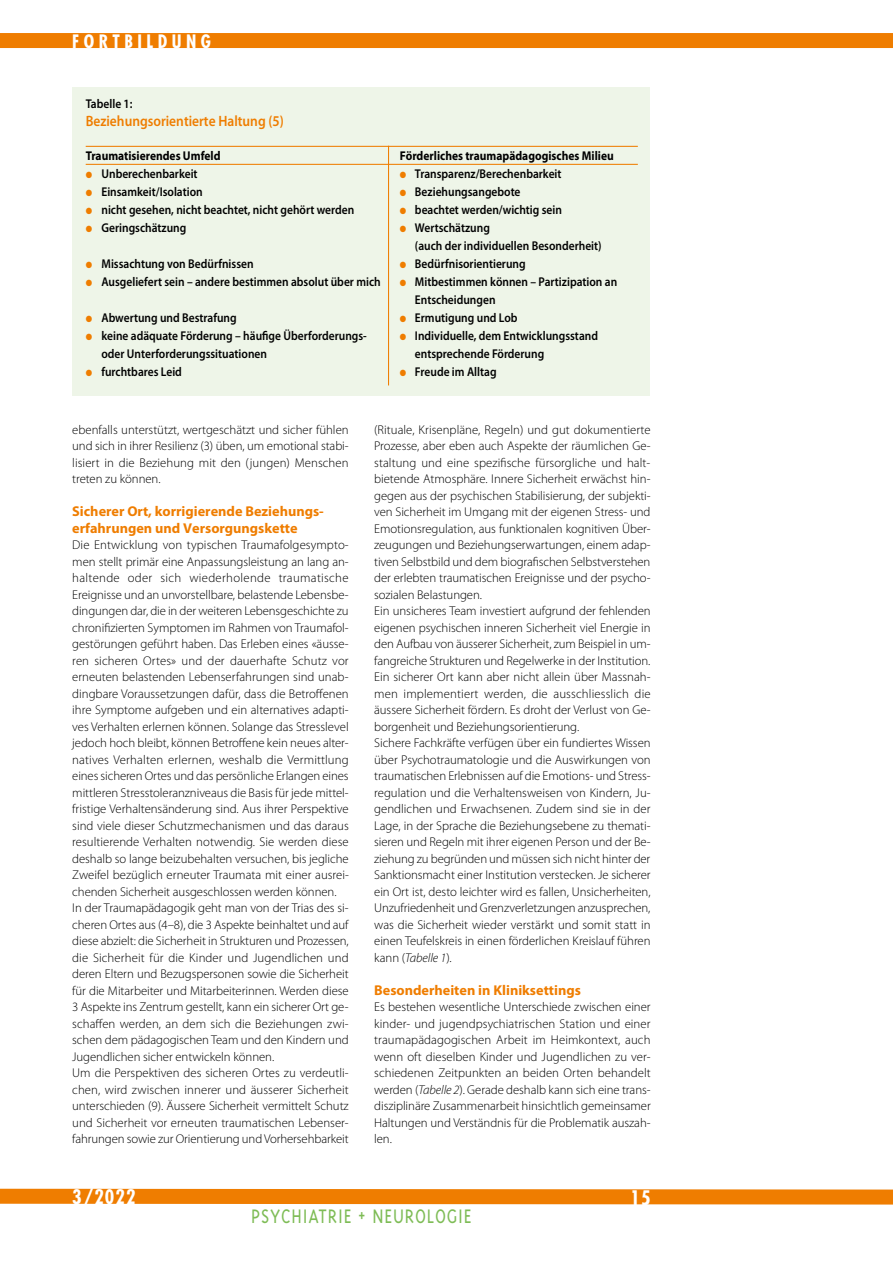
<style>
.page{position:relative;width:893px;height:1263px;background:#fff}
.page>*{position:absolute;margin:0;border:0;box-sizing:border-box;transform-origin:0 0}
.t1{font:300 22.5px "Triplex";letter-spacing:.04em;color:#7ebc56;scale:.88 1}
.t2{font:700 condensed 19.5px "Futura";letter-spacing:.05em;color:#fff}
.t3{font:700 condensed 18px "Futura";letter-spacing:.25em;color:#fff}
.t4{font:600 15px "Myriad Pro";color:#ef7d00;scale:.9 1}
.t5{font:700 14.25px/16.5px "Myriad Pro";color:#ef7d00}
.t6{font:300 12.75px/16.5px "Myriad Pro";letter-spacing:-.005em;color:#000;text-align:justify}
.t7{font:600 12.75px/18px "Myriad Pro";color:#000;scale:.9 1}
.t8{font:700 12.75px "Myriad Pro";color:#000;scale:.9 1}
.s1{color:#ef7d00}
.s2{font-style:italic}
</style>
<div class="page">
<svg style="left:0;top:1188px;width:893px;height:17px;background:#f08c1d"></svg>
<div style="left:0;top:33px;width:893px;height:15px;background:#ef7d00"></div>
<div style="left:72px;top:87px;width:578px;height:308px;background:#eef5e8"></div>
<hr style="left:86px;top:146px;width:552px;height:1px;background:#ef7d00">
<hr style="left:86px;top:164px;width:552px;height:1px;background:#ef7d00">
<hr style="left:388px;top:146px;width:1px;height:239px;background:#ef7d00">
<h3 class="t3" style="left:72px;top:30px;width:140px">FORTBILDUNG</h3>
<p class="t7" style="left:86px;top:95px;width:53px">Tabelle 1:</p>
<p class="t4" style="left:86px;top:112px;width:222px">Beziehungsorientierte Haltung (5)</p>
<p class="t8" style="left:86px;top:148px;width:151px">Traumatisierendes Umfeld</p>
<p class="t8" style="left:400px;top:148px;width:239px">Förderliches traumapädagogisches Milieu</p>
<p class="t7" style="left:86px;top:164px;width:126px"><span class="s1">●</span> Unberechenbarkeit</p>
<p class="t7" style="left:400px;top:164px;width:181px"><span class="s1">●</span> Transparenz/Berechenbarkeit</p>
<p class="t7" style="left:86px;top:182px;width:132px"><span class="s1">●</span> Einsamkeit/Isolation</p>
<p class="t7" style="left:400px;top:182px;width:135px"><span class="s1">●</span> Beziehungsangebote</p>
<p class="t7" style="left:86px;top:200px;width:300px"><span class="s1">●</span> nicht gesehen, nicht beachtet, nicht gehört werden</p>
<p class="t7" style="left:400px;top:200px;width:182px"><span class="s1">●</span> beachtet werden/wichtig sein</p>
<p class="t7" style="left:86px;top:218px;width:113px"><span class="s1">●</span> Geringschätzung</p>
<p class="t7" style="left:415px;top:218px;width:209px;text-indent:-15px"><span class="s1">●</span> Wertschätzung<br>(auch der individuellen Besonderheit)</p>
<p class="t7" style="left:86px;top:254px;width:188px"><span class="s1">●</span> Missachtung von Bedürfnissen</p>
<p class="t7" style="left:400px;top:254px;width:141px"><span class="s1">●</span> Bedürfnisorientierung</p>
<p class="t7" style="left:86px;top:272px;width:329px"><span class="s1">●</span> Ausgeliefert sein – andere bestimmen absolut über mich</p>
<p class="t7" style="left:415px;top:272px;width:226px;text-indent:-15px"><span class="s1">●</span> Mitbestimmen können – Partizipation an<br>Entscheidungen</p>
<p class="t7" style="left:86px;top:308px;width:169px"><span class="s1">●</span> Abwertung und Bestrafung</p>
<p class="t7" style="left:400px;top:308px;width:132px"><span class="s1">●</span> Ermutigung und Lob</p>
<p class="t7" style="left:86px;top:326px;width:314px"><span class="s1">●</span> keine adäquate Förderung – häufige Überforderungs-</p>
<p class="t7" style="left:400px;top:326px;width:222px"><span class="s1">●</span> Individuelle, dem Entwicklungsstand</p>
<p class="t7" style="left:101px;top:344px;width:185px">oder Unterforderungssituationen</p>
<p class="t7" style="left:415px;top:344px;width:145px">entsprechende Förderung</p>
<p class="t7" style="left:86px;top:362px;width:108px"><span class="s1">●</span> furchtbares Leid</p>
<p class="t7" style="left:400px;top:362px;width:109px"><span class="s1">●</span> Freude im Alltag</p>
<p class="t6" style="left:72px;top:421px;width:278px">ebenfalls unterstützt, wertgeschätzt und sicher fühlen und sich in ihrer Resilienz (3) üben, um emotional stabi&shy;lisiert in die Beziehung mit den (jungen) Menschen treten zu können.</p>
<p class="t5" style="left:72px;top:503px;width:253px">Sicherer Ort, korrigierende Beziehungs&shy;erfahrungen und Versorgungskette</p>
<p class="t6" style="left:72px;top:537px;width:278px;text-align:left">Die Entwicklung von typischen Traumafolgesympto&shy;men stellt primär eine Anpassungsleistung an lang an&shy;haltende oder sich wiederholende traumatische Ereignisse und an unvorstellbare, belastende Lebensbe&shy;dingungen dar, die in der weiteren Lebensgeschichte zu chronifizierten Symptomen im Rahmen von Traumafol&shy;gestörungen geführt haben. Das Erleben eines «äusse&shy;ren sicheren Ortes» und der dauerhafte Schutz vor erneuten belastenden Lebenserfahrungen sind unab&shy;dingbare Voraussetzungen dafür, dass die Betroffenen ihre Symptome aufgeben und ein alternatives adapti&shy;ves Verhalten erlernen können. Solange das Stresslevel jedoch hoch bleibt, können Betroffene kein neues alter&shy;natives Verhalten erlernen, weshalb die Vermittlung eines sicheren Ortes und das persönliche Erlangen eines mittleren Stresstoleranzniveaus die Basis für jede mittel&shy;fristige Verhaltensänderung sind. Aus ihrer Perspektive sind viele dieser Schutzmechanismen und das daraus resultierende Verhalten notwendig. Sie werden diese deshalb so lange beizubehalten versuchen, bis jegliche Zweifel bezüglich erneuter Traumata mit einer ausrei&shy;chenden Sicherheit ausgeschlossen werden können.<br>In der Traumapädagogik geht man von der Trias des si&shy;cheren Ortes aus (4–8), die 3 Aspekte beinhaltet und auf diese abzielt: die Sicherheit in Strukturen und Prozessen, die Sicherheit für die Kinder und Jugendlichen und deren Eltern und Bezugspersonen sowie die Sicherheit für die Mitarbeiter und Mitarbeiterinnen. Werden diese 3 Aspekte ins Zentrum gestellt, kann ein sicherer Ort ge&shy;schaffen werden, an dem sich die Beziehungen zwi&shy;schen dem pädagogischen Team und den Kindern und Jugendlichen sicher entwickeln können.<br>Um die Perspektiven des sicheren Ortes zu verdeutli&shy;chen, wird zwischen innerer und äusserer Sicherheit unterschieden (9). Äussere Sicherheit vermittelt Schutz und Sicherheit vor erneuten traumatischen Lebenser&shy;fahrungen sowie zur Orientierung und Vorhersehbarkeit</p>
<p class="t6" style="left:374px;top:421px;width:278px;text-align:left">(Rituale, Krisenpläne, Regeln) und gut dokumentierte Prozesse, aber eben auch Aspekte der räumlichen Ge&shy;staltung und eine spezifische fürsorgliche und halt&shy;bietende Atmosphäre. Innere Sicherheit erwächst hin&shy;gegen aus der psychischen Stabilisierung, der subjekti&shy;ven Sicherheit im Umgang mit der eigenen Stress- und Emotionsregulation, aus funktionalen kognitiven Über&shy;zeugungen und Beziehungserwartungen, einem adap&shy;tiven Selbstbild und dem biografischen Selbstverstehen der erlebten traumatischen Ereignisse und der psycho&shy;sozialen Belastungen.<br>Ein unsicheres Team investiert aufgrund der fehlenden eigenen psychischen inneren Sicherheit viel Energie in den Aufbau von äusserer Sicherheit, zum Beispiel in um&shy;fangreiche Strukturen und Regelwerke in der Institution.<br>Ein sicherer Ort kann aber nicht allein über Massnah&shy;men implementiert werden, die ausschliesslich die äussere Sicherheit fördern. Es droht der Verlust von Ge&shy;borgenheit und Beziehungsorientierung.<br>Sichere Fachkräfte verfügen über ein fundiertes Wissen über Psychotraumatologie und die Auswirkungen von traumatischen Erlebnissen auf die Emotions- und Stress&shy;regulation und die Verhaltensweisen von Kindern, Ju&shy;gendlichen und Erwachsenen. Zudem sind sie in der Lage, in der Sprache die Beziehungsebene zu themati&shy;sieren und Regeln mit ihrer eigenen Person und der Be&shy;ziehung zu begründen und müssen sich nicht hinter der Sanktionsmacht einer Institution verstecken. Je sicherer ein Ort ist, desto leichter wird es fallen, Unsicherheiten, Unzufriedenheit und Grenzverletzungen anzusprechen, was die Sicherheit wieder verstärkt und somit statt in einen Teufelskreis in einen förderlichen Kreislauf führen kann (<span class="s2">Tabelle 1</span>).</p>
<p class="t5" style="left:374px;top:982px;width:208px">Besonderheiten in Kliniksettings</p>
<p class="t6" style="left:374px;top:999px;width:278px">Es bestehen wesentliche Unterschiede zwischen einer kinder- und jugendpsychiatrischen Station und einer traumapädagogischen Arbeit im Heimkontext, auch wenn oft dieselben Kinder und Jugendlichen zu ver&shy;schiedenen Zeitpunkten an beiden Orten behandelt werden (<span class="s2">Tabelle 2</span>). Gerade deshalb kann sich eine trans&shy;disziplinäre Zusammenarbeit hinsichtlich gemeinsamer Haltungen und Verständnis für die Problematik auszah&shy;len.</p>
<h2 class="t2" style="left:72px;top:1184px;width:65px">3/2022</h2>
<h2 class="t2" style="left:630px;top:1185px;width:22px">15</h2>
<h1 class="t1" style="left:251px;top:1203px;width:252px">PSYCHIATRIE + NEUROLOGIE</h1>
</div>
